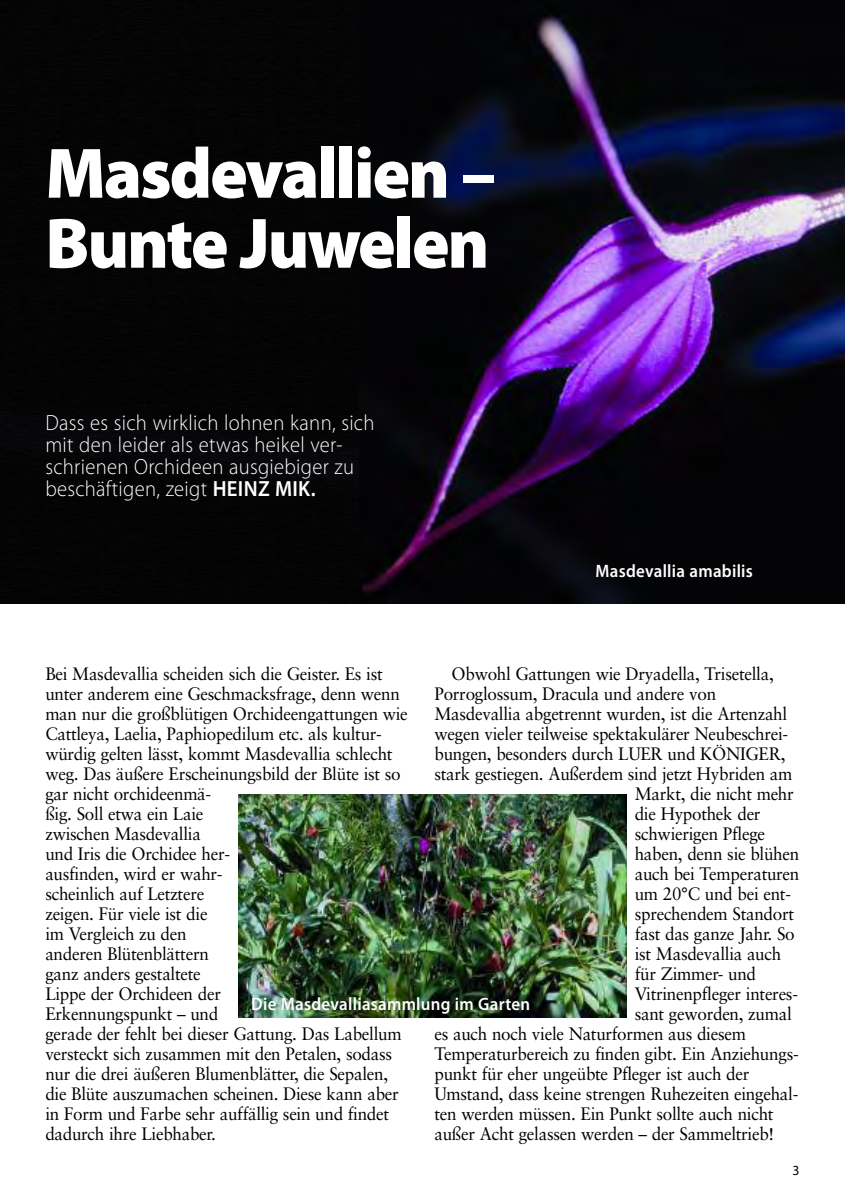
<style>
.page{position:relative;width:845px;height:1202px;background:#fff}
.page>*{position:absolute;margin:0;border:0;box-sizing:border-box;transform-origin:0 0}
.t1{font:900 72px/70px "Myriad Pro";letter-spacing:-.03em;color:#fff}
.t2{font:300 22px/22px "Myriad Pro";letter-spacing:.015em;color:#fff;scale:.94 1}
.t3{font:18px/20px "Sabon";letter-spacing:-.015em;color:#000;scale:.95 1}
.t4{font:600 18px "Myriad Pro";letter-spacing:.015em;color:#fff;scale:.94 1}
.t5{font:14px "Myriad Pro";color:#000}
.s1{font-weight:600}
</style>
<div class="page">
<img style="left:359px;top:0;width:486px;height:603px">
<div style="left:0;top:0;width:359px;height:603px;background:#040405"></div>
<img style="left:239px;top:794px;width:388px;height:223px">
<h1 class="t1" style="left:45px;top:144px;width:452px">Masdevallien –<br>Bunte Juwelen</h1>
<p class="t2" style="left:45px;top:413px;width:352px">Dass es sich wirklich lohnen kann, sich mit den leider als etwas heikel ver&shy;schrienen Orchideen ausgiebiger zu beschäftigen, zeigt <span class="s1">HEINZ MIK.</span></p>
<p class="t4" style="left:595px;top:564px;width:169px">Masdevallia amabilis</p>
<p class="t3" style="left:45px;top:665px;width:383px">Bei Masdevallia scheiden sich die Geister. Es ist unter anderem eine Geschmacksfrage, denn wenn man nur die großblütigen Orchideengattungen wie Cattleya, Laelia, Paphiopedilum etc. als kultur&shy;würdig gelten lässt, kommt Masdevallia schlecht weg. Das äußere Erscheinungsbild der Blüte ist so gar nicht orchideenmä-<br>ßig. Soll etwa ein Laie<br>zwischen Masdevallia<br>und Iris die Orchidee her-<br>ausfinden, wird er wahr-<br>scheinlich auf Letztere<br>zeigen. Für viele ist die<br>im Vergleich zu den<br>anderen Blütenblättern<br>ganz anders gestaltete<br>Lippe der Orchideen der<br>Erkennungspunkt – und<br>gerade der fehlt bei dieser Gattung. Das Labellum versteckt sich zusammen mit den Petalen, sodass nur die drei äußeren Blumenblätter, die Sepalen, die Blüte auszumachen scheinen. Diese kann aber in Form und Farbe sehr auffällig sein und findet dadurch ihre Liebhaber.</p>
<p class="t3" style="left:451px;top:665px;width:341px">Obwohl Gattungen wie Dryadella, Trisetella,</p>
<p class="t3" style="left:434px;top:685px;width:298px">Porroglossum, Dracula und andere von</p>
<p class="t3" style="left:434px;top:705px;width:373px">Masdevallia abgetrennt wurden, ist die Artenzahl</p>
<p class="t3" style="left:434px;top:725px;width:374px">wegen vieler teilweise spektakulärer Neubeschrei-</p>
<p class="t3" style="left:434px;top:745px;width:371px">bungen, besonders durch LUER und KÖNIGER,</p>
<p class="t3" style="left:434px;top:765px;width:378px">stark gestiegen. Außerdem sind jetzt Hybriden am</p>
<p class="t3" style="left:635px;top:785px;width:169px">Markt, die nicht mehr</p>
<p class="t3" style="left:635px;top:805px;width:134px">die Hypothek der</p>
<p class="t3" style="left:635px;top:825px;width:139px">schwierigen Pflege</p>
<p class="t3" style="left:635px;top:845px;width:175px">haben, denn sie blühen</p>
<p class="t3" style="left:635px;top:865px;width:175px">auch bei Temperaturen</p>
<p class="t3" style="left:635px;top:885px;width:166px">um 20°C und bei ent-</p>
<p class="t3" style="left:635px;top:905px;width:169px">sprechendem Standort</p>
<p class="t3" style="left:635px;top:925px;width:170px">fast das ganze Jahr. So</p>
<p class="t3" style="left:635px;top:945px;width:156px">ist Masdevallia auch</p>
<p class="t3" style="left:635px;top:965px;width:129px">für Zimmer- und</p>
<p class="t3" style="left:635px;top:985px;width:173px">Vitrinenpfleger interes-</p>
<p class="t3" style="left:635px;top:1005px;width:167px">sant geworden, zumal</p>
<p class="t3" style="left:434px;top:1025px;width:329px">es auch noch viele Naturformen aus diesem</p>
<p class="t3" style="left:434px;top:1045px;width:385px">Temperaturbereich zu finden gibt. Ein Anziehungs-</p>
<p class="t3" style="left:434px;top:1065px;width:333px">punkt für eher ungeübte Pfleger ist auch der</p>
<p class="t3" style="left:434px;top:1085px;width:384px">Umstand, dass keine strengen Ruhezeiten eingehal-</p>
<p class="t3" style="left:434px;top:1105px;width:358px">ten werden müssen. Ein Punkt sollte auch nicht</p>
<p class="t3" style="left:434px;top:1125px;width:359px">außer Acht gelassen werden – der Sammeltrieb!</p>
<p class="t4" style="left:251px;top:997px;width:298px">Die Masdevalliasammlung im Garten</p>
<p class="t5" style="left:792px;top:1165px;width:9px">3</p>
</div>
